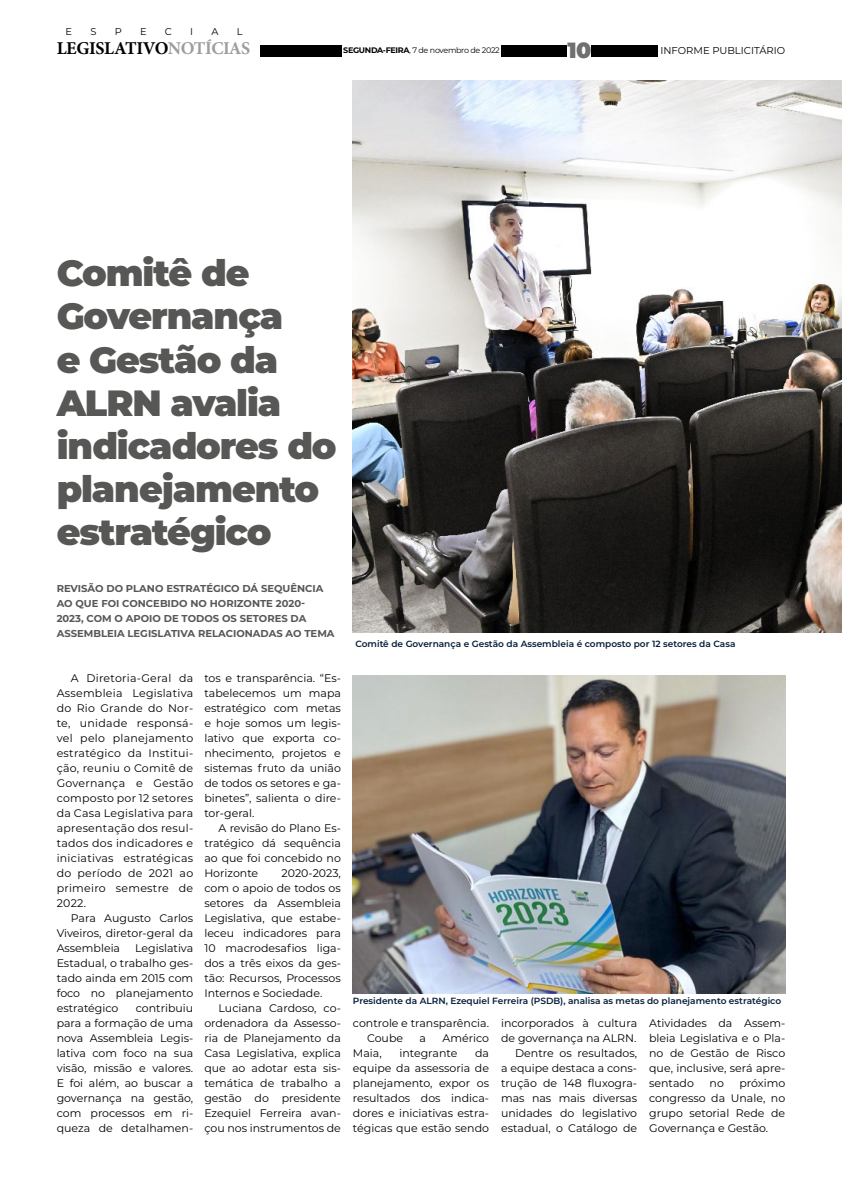
<style>
.page{position:relative;width:842px;height:1191px;background:#fff}
.page>*{position:absolute;margin:0;border:0;box-sizing:border-box;transform-origin:0 0}
.t1{font:900 36.5px/43.2px "Montserrat";letter-spacing:-.03em;color:#575756}
.t2{font:900 22px "Montserrat";color:#706f6f}
.t3{font:700 18.1px "Minion Pro";letter-spacing:-.025em;color:#000}
.t4{font:11px/15px "Montserrat";color:#000;text-align:justify}
.t5{font:700 10px/15px "Montserrat";color:#575756}
.t6{font:10px "Montserrat";color:#000}
.t7{font:9.8px "Montserrat";color:#000}
.t8{font:600 9px "Montserrat";color:#041c38}
.t9{font:8px "Montserrat";letter-spacing:-.04em;color:#000}
.s1{color:#9d9d9c}
.s2{font-weight:700}
</style>
<div class="page">
<div style="left:261px;top:45px;width:81px;height:12px;background:#000"></div>
<div style="left:501px;top:45px;width:157px;height:12px;background:#000"></div>
<div style="left:568px;top:37px;width:23px;height:22px;background:#fff"></div>
<img style="left:353px;top:81px;width:489px;height:551px">
<img style="left:353px;top:675px;width:432px;height:319px">
<p class="t7" style="left:65px;top:25px;width:8px">E</p>
<p class="t7" style="left:90px;top:25px;width:8px">S</p>
<p class="t7" style="left:115px;top:25px;width:9px">P</p>
<p class="t7" style="left:140px;top:25px;width:8px">E</p>
<p class="t7" style="left:165px;top:25px;width:9px">C</p>
<p class="t7" style="left:190px;top:25px;width:4px">I</p>
<p class="t7" style="left:212px;top:25px;width:9px">A</p>
<p class="t7" style="left:237px;top:25px;width:7px">L</p>
<h3 class="t3" style="left:57px;top:36px;width:195px">LEGISLATIVO<span class="s1">NOTÍCIAS</span></h3>
<p class="t9" style="left:343px;top:45px;width:158px"><span class="s2">SEGUNDA-FEIRA</span>, 7 de novembro de 2022</p>
<p class="t6" style="left:660px;top:44px;width:126px">INFORME PUBLICITÁRIO</p>
<h2 class="t2" style="left:568px;top:34px;width:25px">10</h2>
<h1 class="t1" style="left:57px;top:249px;width:281px">Comitê de<br>Governança<br>e Gestão da<br>ALRN avalia indicadores do planejamento estratégico</h1>
<p class="t5" style="left:57px;top:581px;width:279px">REVISÃO DO PLANO ESTRATÉGICO DÁ SEQUÊNCIA AO QUE FOI CONCEBIDO NO HORIZONTE 2020- 2023, COM O APOIO DE TODOS OS SETORES DA ASSEMBLEIA LEGISLATIVA RELACIONADAS AO TEMA</p>
<p class="t4" style="left:57px;top:670px;width:138px;text-indent:14px">A Diretoria-Geral da Assembleia Legislativa do Rio Grande do Nor&shy;te, unidade responsá&shy;vel pelo planejamento estratégico da Institui&shy;ção, reuniu o Comitê de Governança e Gestão composto por 12 setores da Casa Legislativa para apresentação dos resul&shy;tados dos indicadores e iniciativas estratégicas do período de 2021 ao primeiro semestre de 2022.</p>
<p class="t4" style="left:57px;top:910px;width:138px;text-indent:14px">Para Augusto Carlos Viveiros, diretor-geral da Assembleia</p>
<p class="t4" style="left:204px;top:670px;width:138px">tos e transparência. “Es&shy;tabelecemos um mapa estratégico com metas e hoje somos um legis&shy;lativo que exporta co&shy;nhecimento, projetos e sistemas fruto da união de todos os setores e ga&shy;binetes”, salienta o dire&shy;tor-geral.</p>
<p class="t4" style="left:204px;top:820px;width:138px;text-indent:14px">A revisão do Plano Es&shy;tratégico dá sequência ao que foi concebido no Horizonte</p>
<p class="t4" style="left:204px;top:865px;width:138px;text-indent:77px">2020-2023, com o apoio de todos os setores da Assembleia Legislativa, que estabe&shy;leceu indicadores para 10 macrodesafios liga&shy;dos a três eixos da ges&shy;tão: Recursos, Processos Internos e Sociedade.</p>
<p class="t4" style="left:204px;top:1000px;width:138px;text-indent:14px">Luciana Cardoso, co&shy;ordenadora da Assesso&shy;ria de Planejamento da Casa Legislativa, explica que ao adotar esta sis&shy;temática de trabalho a gestão do presidente Ezequiel Ferreira avan&shy;çou nos instrumentos de</p>
<p class="t4" style="left:57px;top:940px;width:138px;text-indent:78px">Legislativa Estadual, o trabalho ges&shy;tado ainda em 2015 com foco no planejamento estratégico</p>
<p class="t4" style="left:57px;top:1000px;width:138px;text-indent:79px">contribuiu para a formação de uma nova Assembleia Legis&shy;lativa com foco na sua visão, missão e valores.<br>E foi além, ao buscar a governança na gestão, com processos em ri&shy;queza de detalhamen-</p>
<p class="t8" style="left:355px;top:637px;width:382px">Comitê de Governança e Gestão da Assembleia é composto por 12 setores da Casa</p>
<p class="t8" style="left:353px;top:994px;width:430px">Presidente da ALRN, Ezequiel Ferreira (PSDB), analisa as metas do planejamento estratégico</p>
<p class="t4" style="left:367px;top:1015px;width:123px;text-indent:-14px">controle e transparência.<br>Coube</p>
<p class="t4" style="left:420px;top:1030px;width:8px">a</p>
<p class="t4" style="left:443px;top:1030px;width:48px">Américo</p>
<p class="t4" style="left:353px;top:1045px;width:138px;text-indent:122px">da equipe da assessoria de planejamento, expor os resultados dos indica&shy;dores e iniciativas estra&shy;tégicas que estão sendo</p>
<p class="t4" style="left:353px;top:1045px;width:30px">Maia,</p>
<p class="t4" style="left:399px;top:1045px;width:60px">integrante</p>
<p class="t4" style="left:501px;top:1015px;width:138px;text-align:right">incorporados à cultura de governança na ALRN.<br>Dentre os resultados,<br>a equipe destaca a cons&shy;trução de 148 fluxogra&shy;mas nas mais diversas unidades do legislativo estadual, o Catálogo de</p>
<p class="t4" style="left:649px;top:1015px;width:138px">Atividades da Assem&shy;bleia Legislativa e o Pla&shy;no de Gestão de Risco que, inclusive, será apre&shy;sentado</p>
<p class="t4" style="left:649px;top:1075px;width:138px;text-indent:90px">próximo congresso da Unale, no grupo setorial Rede de Governança e Gestão.</p>
<p class="t4" style="left:709px;top:1075px;width:16px">no</p>
</div>
